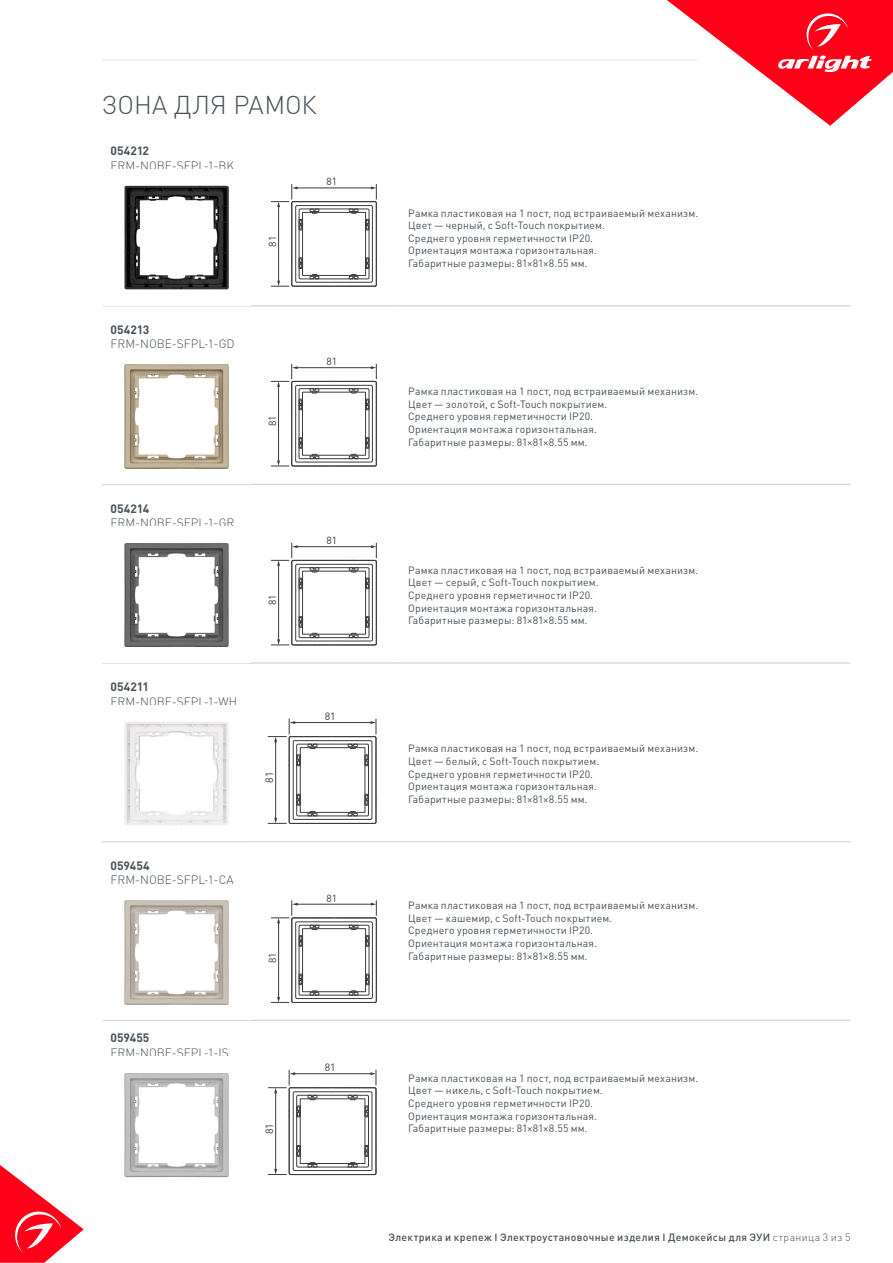
<style>
.page{position:relative;width:893px;height:1263px;background:#fff}
.page>*{position:absolute;margin:0;border:0;box-sizing:border-box;transform-origin:0 0}
.t1{font:300 25.5px "DIN Pro";letter-spacing:-.005em;color:#485156}
.t2{font:300 12px "DIN Pro";color:#485156}
.t3{font:700 12px "DIN Pro";letter-spacing:.005em;color:#485156}
.t4{font:10.5px/12.6px "DIN Pro";letter-spacing:.015em;color:#485156}
.t5{font:500 10.5px "DIN Pro";letter-spacing:.03em;color:#485156}
.t6{font:10.5px "DIN Pro";color:#3c3c3b}
.t7{font:10.2px "DIN Pro";color:#3c3c3b}
.s1{font-weight:300}
</style>
<div class="page">
<svg style="left:0;top:1165px;width:84px;height:98px"></svg>
<svg style="left:667px;top:0;width:226px;height:126px"></svg>
<hr style="left:102px;top:60px;width:595px;height:1px;background:#e3e3e3">
<hr style="left:102px;top:305px;width:149px;height:2px;background:#dadada">
<hr style="left:251px;top:305px;width:149px;height:2px;background:#dadada">
<hr style="left:400px;top:305px;width:450px;height:2px;background:#dadada">
<hr style="left:102px;top:484px;width:149px;height:1px;background:#dadada">
<hr style="left:251px;top:484px;width:149px;height:1px;background:#dadada">
<hr style="left:400px;top:484px;width:450px;height:1px;background:#dadada">
<hr style="left:102px;top:662px;width:149px;height:2px;background:#dadada">
<hr style="left:251px;top:662px;width:149px;height:2px;background:#dadada">
<hr style="left:400px;top:662px;width:450px;height:2px;background:#dadada">
<hr style="left:102px;top:841px;width:149px;height:1px;background:#dadada">
<hr style="left:251px;top:841px;width:149px;height:1px;background:#dadada">
<hr style="left:400px;top:841px;width:450px;height:1px;background:#dadada">
<hr style="left:102px;top:1019px;width:149px;height:2px;background:#dadada">
<hr style="left:251px;top:1019px;width:149px;height:2px;background:#dadada">
<hr style="left:400px;top:1019px;width:450px;height:2px;background:#dadada">
<img style="left:124px;top:185px;width:105px;height:105px">
<svg style="left:271px;top:184px;width:106px;height:103px"></svg>
<img style="left:124px;top:364px;width:105px;height:105px">
<img style="left:124px;top:543px;width:105px;height:104px">
<img style="left:124px;top:722px;width:105px;height:103px">
<img style="left:124px;top:900px;width:105px;height:105px">
<img style="left:124px;top:1073px;width:105px;height:105px">
<svg style="left:271px;top:364px;width:106px;height:103px"></svg>
<svg style="left:271px;top:542px;width:106px;height:104px"></svg>
<svg style="left:271px;top:900px;width:106px;height:103px"></svg>
<svg style="left:268px;top:718px;width:109px;height:106px"></svg>
<svg style="left:268px;top:1070px;width:109px;height:106px"></svg>
<h1 class="t1" style="left:102px;top:87px;width:216px">ЗОНА ДЛЯ РАМОК</h1>
<p class="t3" style="left:111px;top:143px;width:40px">054212</p>
<p class="t2" style="left:111px;top:157px;width:125px">FRM-NOBE-SFPL-1-BK</p>
<p class="t7" style="left:326px;top:175px;width:12px">81</p>
<p class="t7" style="left:266px;top:247px;width:12px;rotate:-90deg">81</p>
<p class="t3" style="left:111px;top:321px;width:40px">054213</p>
<p class="t2" style="left:111px;top:336px;width:126px">FRM-NOBE-SFPL-1-GD</p>
<p class="t7" style="left:265px;top:426px;width:12px;rotate:-90deg">81</p>
<p class="t3" style="left:111px;top:500px;width:40px">054214</p>
<p class="t2" style="left:111px;top:514px;width:125px">FRM-NOBE-SFPL-1-GR</p>
<p class="t7" style="left:266px;top:605px;width:12px;rotate:-90deg">81</p>
<p class="t3" style="left:111px;top:679px;width:40px">054211</p>
<p class="t2" style="left:111px;top:693px;width:128px">FRM-NOBE-SFPL-1-WH</p>
<p class="t6" style="left:262px;top:783px;width:12px;rotate:-90deg">81</p>
<p class="t3" style="left:111px;top:857px;width:41px">059454</p>
<p class="t2" style="left:111px;top:872px;width:125px">FRM-NOBE-SFPL-1-CA</p>
<p class="t3" style="left:111px;top:1030px;width:40px">059455</p>
<p class="t2" style="left:111px;top:1044px;width:120px">FRM-NOBE-SFPL-1-IS</p>
<p class="t7" style="left:266px;top:963px;width:12px;rotate:-90deg">81</p>
<p class="t6" style="left:262px;top:1134px;width:12px;rotate:-90deg">81</p>
<p class="t7" style="left:326px;top:355px;width:12px">81</p>
<p class="t7" style="left:326px;top:534px;width:12px">81</p>
<p class="t6" style="left:325px;top:709px;width:12px">81</p>
<p class="t7" style="left:326px;top:891px;width:12px">81</p>
<p class="t6" style="left:325px;top:1060px;width:12px">81</p>
<p class="t4" style="left:408px;top:206px;width:291px">Рамка пластиковая на 1 пост, под встраиваемый механизм.<br>Цвет ― черный, с Soft-Touch покрытием.<br>Среднего уровня герметичности IP20.<br>Ориентация монтажа горизонтальная.<br>Габаритные размеры: 81×81×8.55 мм.</p>
<p class="t4" style="left:408px;top:385px;width:291px">Рамка пластиковая на 1 пост, под встраиваемый механизм.<br>Цвет ― золотой, с Soft-Touch покрытием.<br>Среднего уровня герметичности IP20.<br>Ориентация монтажа горизонтальная.<br>Габаритные размеры: 81×81×8.55 мм.</p>
<p class="t4" style="left:408px;top:563px;width:291px">Рамка пластиковая на 1 пост, под встраиваемый механизм.<br>Цвет ― серый, с Soft-Touch покрытием.<br>Среднего уровня герметичности IP20.<br>Ориентация монтажа горизонтальная.<br>Габаритные размеры: 81×81×8.55 мм.</p>
<p class="t4" style="left:408px;top:742px;width:291px">Рамка пластиковая на 1 пост, под встраиваемый механизм.<br>Цвет ― белый, с Soft-Touch покрытием.<br>Среднего уровня герметичности IP20.<br>Ориентация монтажа горизонтальная.<br>Габаритные размеры: 81×81×8.55 мм.</p>
<p class="t4" style="left:408px;top:899px;width:291px">Рамка пластиковая на 1 пост, под встраиваемый механизм.<br>Цвет ― кашемир, с Soft-Touch покрытием.<br>Среднего уровня герметичности IP20.<br>Ориентация монтажа горизонтальная.<br>Габаритные размеры: 81×81×8.55 мм.</p>
<p class="t4" style="left:408px;top:1071px;width:291px">Рамка пластиковая на 1 пост, под встраиваемый механизм.<br>Цвет ― никель, с Soft-Touch покрытием.<br>Среднего уровня герметичности IP20.<br>Ориентация монтажа горизонтальная.<br>Габаритные размеры: 81×81×8.55 мм.</p>
<p class="t5" style="left:389px;top:1230px;width:463px">Электрика и крепеж I Электроустановочные изделия I Демокейсы для ЭУИ <span class="s1">страница 3 из 5</span></p>
</div>
